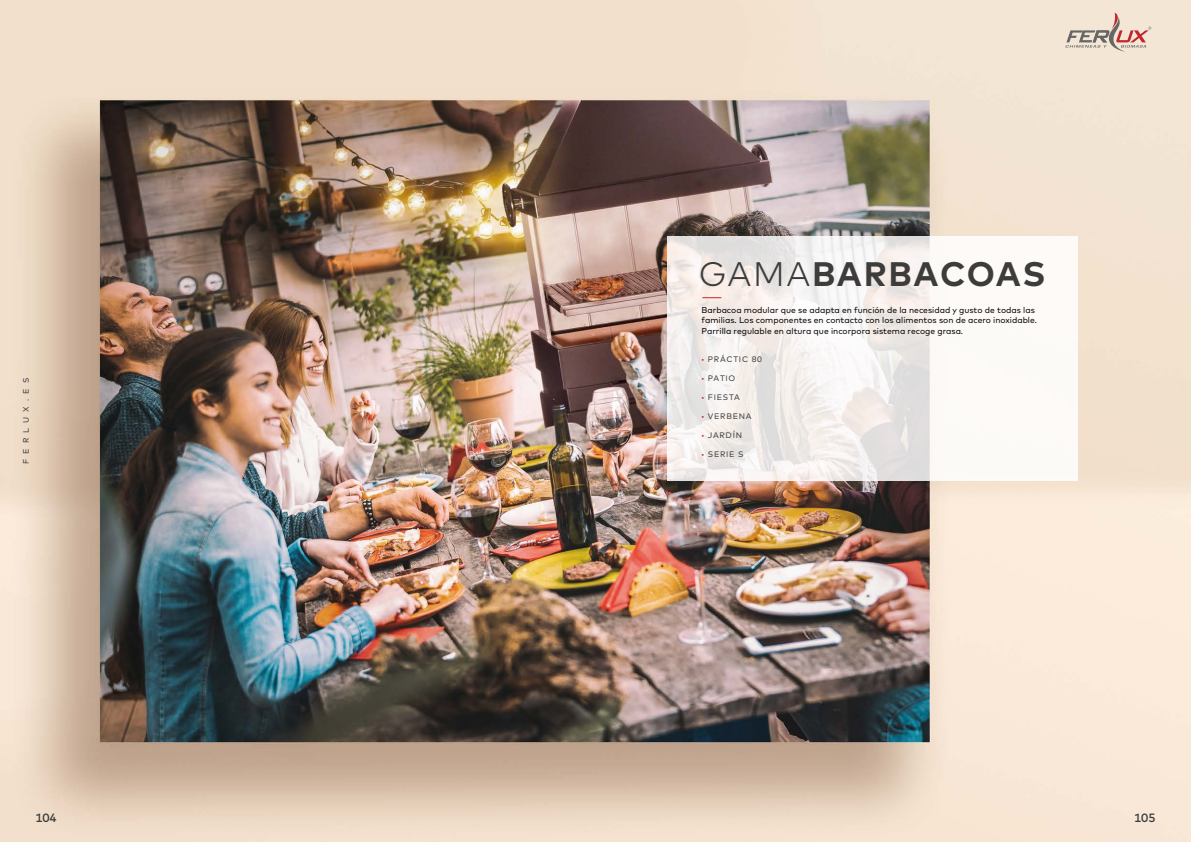
<style>
.page{position:relative;width:1191px;height:842px;background:#fff}
.page>*{position:absolute;margin:0;border:0;box-sizing:border-box;transform-origin:0 0}
.t1{font:700 34px "Mark";letter-spacing:.045em;color:#3c3c3b}
.t2{font:500 12px "Mark";letter-spacing:-.015em;color:#3c3c3b}
.t3{font:8.5px/10.2px "Mark";color:#000}
.t4{font:8px "Mark";letter-spacing:.09em;color:#3c3c3b}
.t5{font:8px "Mark";letter-spacing:.64em;color:#3c3c3b}
.s1{font-weight:300}
.s2{font-weight:900;color:#c2262e}
</style>
<div class="page">
<img style="left:0;top:0;width:1191px;height:842px">
<svg style="left:1065px;top:13px;width:86px;height:39px;background:#dcc9bb"></svg>
<svg style="left:667px;top:236px;width:411px;height:244px;fill:#faf5f5"></svg>
<svg style="left:702px;top:297px;width:19px;height:1px"></svg>
<p class="t5" style="left:21px;top:464px;width:88px;rotate:-90deg">FERLUX.ES</p>
<h2 class="t2" style="left:35px;top:811px;width:23px">104</h2>
<h1 class="t1" style="left:698px;top:254px;width:348px"><span class="s1">GAMA</span>BARBACOAS</h1>
<p class="t3" style="left:701px;top:305px;width:337px">Barbacoa modular que se adapta en función de la necesidad y gusto de todas las familias. Los componentes en contacto con los alimentos son de acero inoxidable.<br>Parrilla regulable en altura que incorpora sistema recoge grasa.</p>
<p class="t4" style="left:701px;top:355px;width:62px"><span class="s2">·</span> PRÁCTIC 80</p>
<p class="t4" style="left:701px;top:374px;width:35px"><span class="s2">·</span> PATIO</p>
<p class="t4" style="left:701px;top:393px;width:40px"><span class="s2">·</span> FIESTA</p>
<p class="t4" style="left:701px;top:412px;width:52px"><span class="s2">·</span> VERBENA</p>
<p class="t4" style="left:701px;top:431px;width:42px"><span class="s2">·</span> JARDÍN</p>
<p class="t4" style="left:701px;top:450px;width:44px"><span class="s2">·</span> SERIE S</p>
<h2 class="t2" style="left:1134px;top:811px;width:23px">105</h2>
</div>
